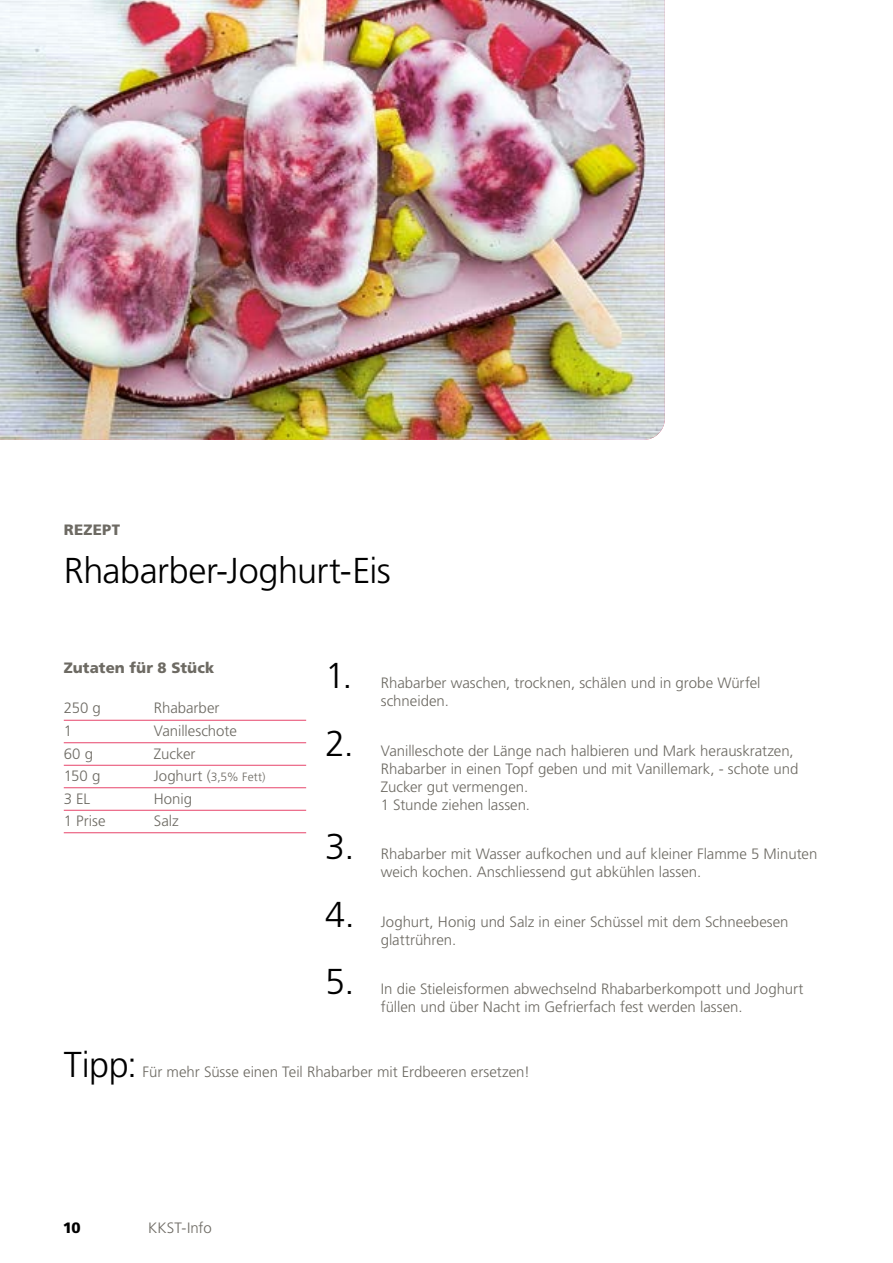
<style>
.page{position:relative;width:893px;height:1263px;background:#fff}
.page>*{position:absolute;margin:0;border:0;box-sizing:border-box;transform-origin:0 0}
.t1{font:300 36px "Frutiger";letter-spacing:-.015em;color:#000}
.t2{font:300 36px "Frutiger LT Std";color:#000}
.t3{font:300 15px/18px "Frutiger LT Std";color:#6d6a63}
.t4{font:900 15px "Frutiger";letter-spacing:.01em;color:#6d6a63}
.t5{font:900 15px "Frutiger";color:#000}
.t6{font:300 12px "Frutiger LT Std";color:#6d6a63}
.s1{font-size:15px}
</style>
<div class="page">
<hr style="left:64px;top:720px;width:242px;height:1px;background:#e7456b">
<hr style="left:64px;top:742px;width:242px;height:1px;background:#e7456b">
<hr style="left:64px;top:765px;width:242px;height:1px;background:#e7456b">
<hr style="left:64px;top:787px;width:242px;height:1px;background:#e7456b">
<hr style="left:64px;top:810px;width:242px;height:1px;background:#e7456b">
<hr style="left:64px;top:832px;width:242px;height:1px;background:#e7456b">
<img style="left:0;top:0;width:665px;height:440px">
<p class="t4" style="left:64px;top:520px;width:58px">REZEPT</p>
<h1 class="t1" style="left:64px;top:550px;width:328px">Rhabarber-Joghurt-Eis</h1>
<p class="t4" style="left:64px;top:659px;width:152px">Zutaten für 8 Stück</p>
<p class="t3" style="left:64px;top:699px;width:39px">250 g</p>
<p class="t3" style="left:154px;top:699px;width:67px">Rhabarber</p>
<p class="t3" style="left:64px;top:722px;width:10px">1</p>
<p class="t3" style="left:154px;top:722px;width:85px">Vanilleschote</p>
<p class="t3" style="left:64px;top:744px;width:31px">60 g</p>
<p class="t3" style="left:154px;top:744px;width:43px">Zucker</p>
<p class="t3" style="left:64px;top:767px;width:38px">150 g</p>
<p class="t6" style="left:154px;top:770px;width:113px"><span class="s1">Joghurt (</span>3,5% Fett)</p>
<p class="t3" style="left:64px;top:789px;width:28px">3 EL</p>
<p class="t3" style="left:154px;top:789px;width:40px">Honig</p>
<p class="t3" style="left:64px;top:812px;width:43px">1 Prise</p>
<p class="t3" style="left:154px;top:812px;width:26px">Salz</p>
<h1 class="t2" style="left:325px;top:655px;width:29px">1.</h1>
<h1 class="t2" style="left:325px;top:723px;width:30px">2.</h1>
<h1 class="t2" style="left:325px;top:826px;width:31px">3.</h1>
<h1 class="t2" style="left:325px;top:894px;width:31px">4.</h1>
<h1 class="t2" style="left:325px;top:961px;width:31px">5.</h1>
<p class="t3" style="left:381px;top:674px;width:381px">Rhabarber waschen, trocknen, schälen und in grobe Würfel schneiden.</p>
<p class="t3" style="left:381px;top:742px;width:419px">Vanilleschote der Länge nach halbieren und Mark herauskratzen, Rhabarber in einen Topf geben und mit Vanillemark, - schote und Zucker gut vermengen.<br>1 Stunde ziehen lassen.</p>
<p class="t3" style="left:381px;top:845px;width:438px">Rhabarber mit Wasser aufkochen und auf kleiner Flamme 5 Minuten weich kochen. Anschliessend gut abkühlen lassen.</p>
<p class="t3" style="left:381px;top:913px;width:409px">Joghurt, Honig und Salz in einer Schüssel mit dem Schneebesen glattrühren.</p>
<p class="t3" style="left:381px;top:980px;width:424px">In die Stieleisformen abwechselnd Rhabarberkompott und Joghurt füllen und über Nacht im Gefrierfach fest werden lassen.</p>
<h1 class="t2" style="left:64px;top:1044px;width:75px">Tipp:</h1>
<p class="t3" style="left:143px;top:1062px;width:389px">Für mehr Süsse einen Teil Rhabarber mit Erdbeeren ersetzen!</p>
<p class="t5" style="left:63px;top:1219px;width:20px">10</p>
<p class="t3" style="left:148px;top:1219px;width:65px">KKST-Info</p>
</div>
